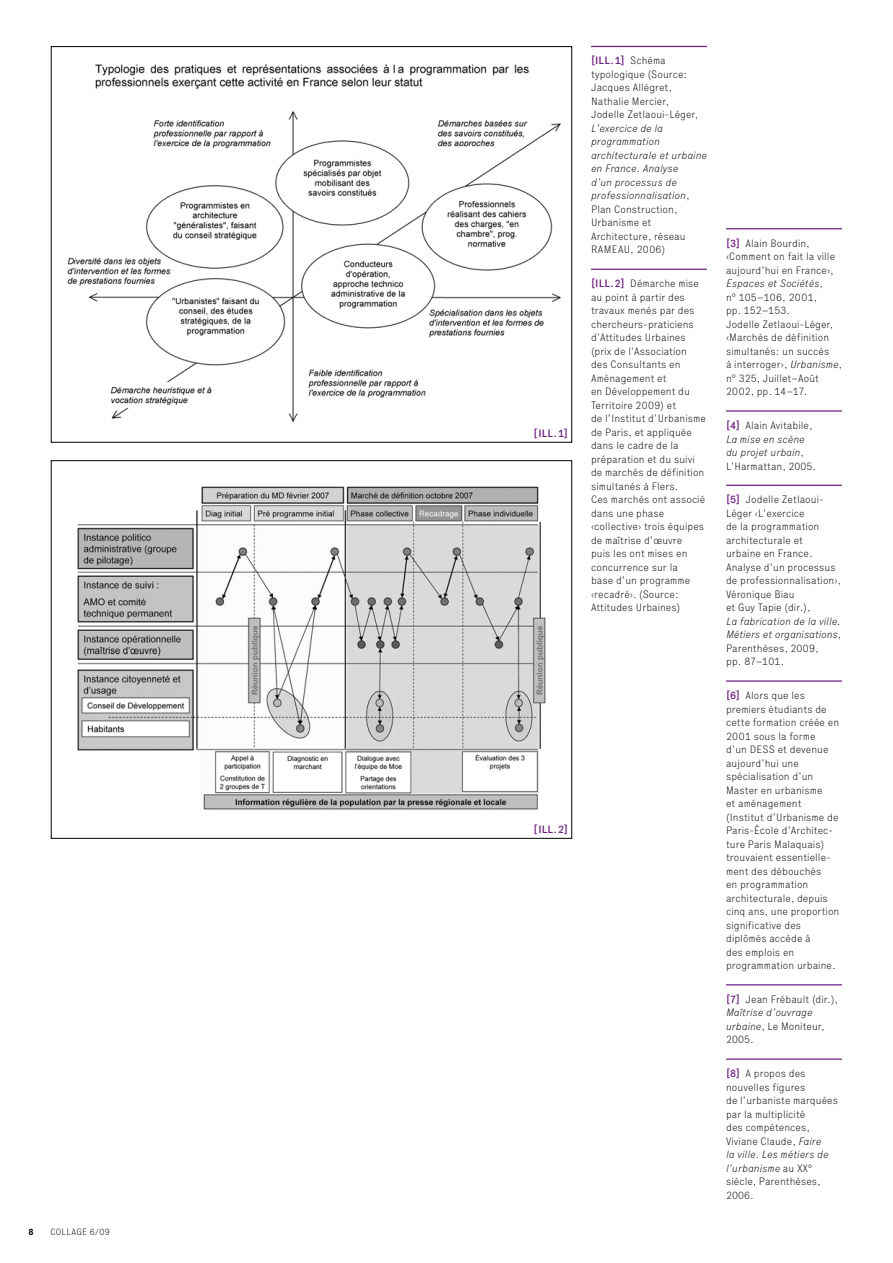
<style>
.page{position:relative;width:893px;height:1263px;background:#fff}
.page>*{position:absolute;margin:0;border:0;box-sizing:border-box;transform-origin:0 0}
.t1{font:100 10.5px/13.5px "Executive 35";letter-spacing:.005em;color:#000}
.t2{font:10.5px/13.5px "Executive 36 Thin It";letter-spacing:.005em;color:#000}
.t3{font:500 10.5px "Executive 65";color:#6d1f80}
.t4{font:100 9px "Executive 35";color:#000}
.t5{font:700 9px "Executive 75";color:#000}
.s1{font-family:"Executive 35";font-weight:100;color:#000}
.s2{font-family:"Executive 35";font-weight:100}
.s3{font-family:"Executive 65";font-weight:500;color:#6d1f80}
.s4{font-family:"Executive 36 Thin It";font-weight:400}
</style>
<div class="page">
<hr style="left:726px;top:228px;width:116px;height:1px;background:#6d1f80">
<hr style="left:726px;top:410px;width:116px;height:2px;background:#6d1f80">
<hr style="left:726px;top:485px;width:116px;height:1px;background:#6d1f80">
<hr style="left:726px;top:680px;width:116px;height:2px;background:#6d1f80">
<hr style="left:726px;top:984px;width:116px;height:1px;background:#6d1f80">
<hr style="left:726px;top:1058px;width:116px;height:2px;background:#6d1f80">
<hr style="left:591px;top:46px;width:116px;height:1px;background:#6d1f80">
<hr style="left:591px;top:269px;width:116px;height:1px;background:#6d1f80">
<img style="left:67px;top:64px;width:494px;height:359px">
<img style="left:77px;top:486px;width:469px;height:324px">
<p class="t5" style="left:28px;top:1225px;width:7px">8</p>
<p class="t4" style="left:50px;top:1226px;width:61px">Collag e 6/09</p>
<p class="t3" style="left:533px;top:427px;width:36px">[Ill.1]</p>
<p class="t3" style="left:533px;top:823px;width:36px">[Ill.2]</p>
<p class="t3" style="left:591px;top:54px;width:76px">[ill.1] <span class="s1">Schéma</span></p>
<p class="t1" style="left:591px;top:67px;width:109px">typologique (Source:<br>Jacques Allégret,<br>Nathalie Mercier,<br>Jodelle Zetlaoui-Léger,</p>
<p class="t2" style="left:591px;top:121px;width:117px">L’exercice de la programmation architecturale et urbaine en France. Analyse<br>d’un processus de professionnalisation<span class="s2">,</span></p>
<p class="t1" style="left:591px;top:202px;width:96px">Plan Construction,<br>Urbanisme et<br>Architecture, réseau<br>RAMEAU, 2006)</p>
<p class="t1" style="left:591px;top:277px;width:116px"><span class="s3">[ill.2]</span> Démarche mise au point à partir des travaux menés par des chercheurs-praticiens d’Attitudes Urbaines (prix de l’Association des Consultants en<br>Aménagement et<br>en Développement du<br>Territoire 2009) et<br>de l’Institut d’Urbanisme de Paris, et appliquée dans le cadre de la préparation et du suivi de marchés de définition simultanés à Flers.<br>Ces marchés ont associé dans une phase ‹collective› trois équipes de maîtrise d’œuvre<br>puis les ont mises en concurrence sur la<br>base d’un programme ‹recadré›. (Source:<br>Attitudes Urbaines)</p>
<p class="t1" style="left:726px;top:236px;width:111px"><span class="s3">[3]</span> Alain Bourdin, ‹Comment on fait la ville aujourd’hui en France›,</p>
<p class="t2" style="left:726px;top:277px;width:99px">Espaces et Sociétés<span class="s2">,</span></p>
<p class="t1" style="left:726px;top:290px;width:118px">n° 105–106, 2001,<br>pp. 152–153.<br>Jodelle Zetlaoui-Léger, ‹Marchés de définition simultanés: un succès<br>à interroger›, <span class="s4">Urbanisme</span>, n° 325, Juillet–Août<br>2002, pp. 14–17.</p>
<p class="t1" style="left:726px;top:418px;width:88px"><span class="s3">[4]</span> Alain Avitabile,</p>
<p class="t2" style="left:726px;top:432px;width:80px">La mise en scène du projet urbain<span class="s2">,</span></p>
<p class="t1" style="left:726px;top:459px;width:92px">L’Harmattan, 2005.</p>
<p class="t1" style="left:726px;top:493px;width:117px"><span class="s3">[5]</span> Jodelle Zetlaoui-<br>Léger ‹L’exercice<br>de la programmation architecturale et<br>urbaine en France.<br>Analyse d’un processus de professionnalisation›,<br>Véronique Biau<br>et Guy Tapie (dir.),</p>
<p class="t2" style="left:726px;top:614px;width:117px">La fabrication de la ville.<br>Métiers et organisations<span class="s2">,</span></p>
<p class="t1" style="left:726px;top:641px;width:94px">Parenthèses, 2009, pp. 87–101.</p>
<p class="t1" style="left:726px;top:688px;width:115px"><span class="s3">[6]</span> Alors que les premiers étudiants de cette formation créée en<br>2001 sous la forme<br>d’un DESS et devenue aujourd’hui une spécialisation d’un<br>Master en urbanisme<br>et aménagement (Institut d’Urbanisme de<br>Paris-École d’Architec&shy;ture Paris Malaquais) trouvaient essentielle&shy;ment des débouchés<br>en programmation architecturale, depuis cinq ans, une proportion significative des diplômés accède à<br>des emplois en programmation urbaine.</p>
<p class="t1" style="left:726px;top:992px;width:114px"><span class="s3">[7]</span> Jean Frébault (dir.),</p>
<p class="t2" style="left:726px;top:1006px;width:88px">Maîtrise d’ouvrage</p>
<p class="t1" style="left:726px;top:1019px;width:100px"><span class="s4">urbaine</span>, Le Moniteur,<br>2005.</p>
<p class="t1" style="left:726px;top:1066px;width:113px"><span class="s3">[8]</span> A propos des nouvelles figures<br>de l’urbaniste marquées par la multiplicité<br>des compétences,<br>Viviane Claude, <span class="s4">Faire</span></p>
<p class="t2" style="left:726px;top:1148px;width:104px">la ville. Les métiers de l’urbanisme <span class="s2">au XX°</span></p>
<p class="t1" style="left:726px;top:1175px;width:96px">siècle, Parenthèses,<br>2006.</p>
</div>
